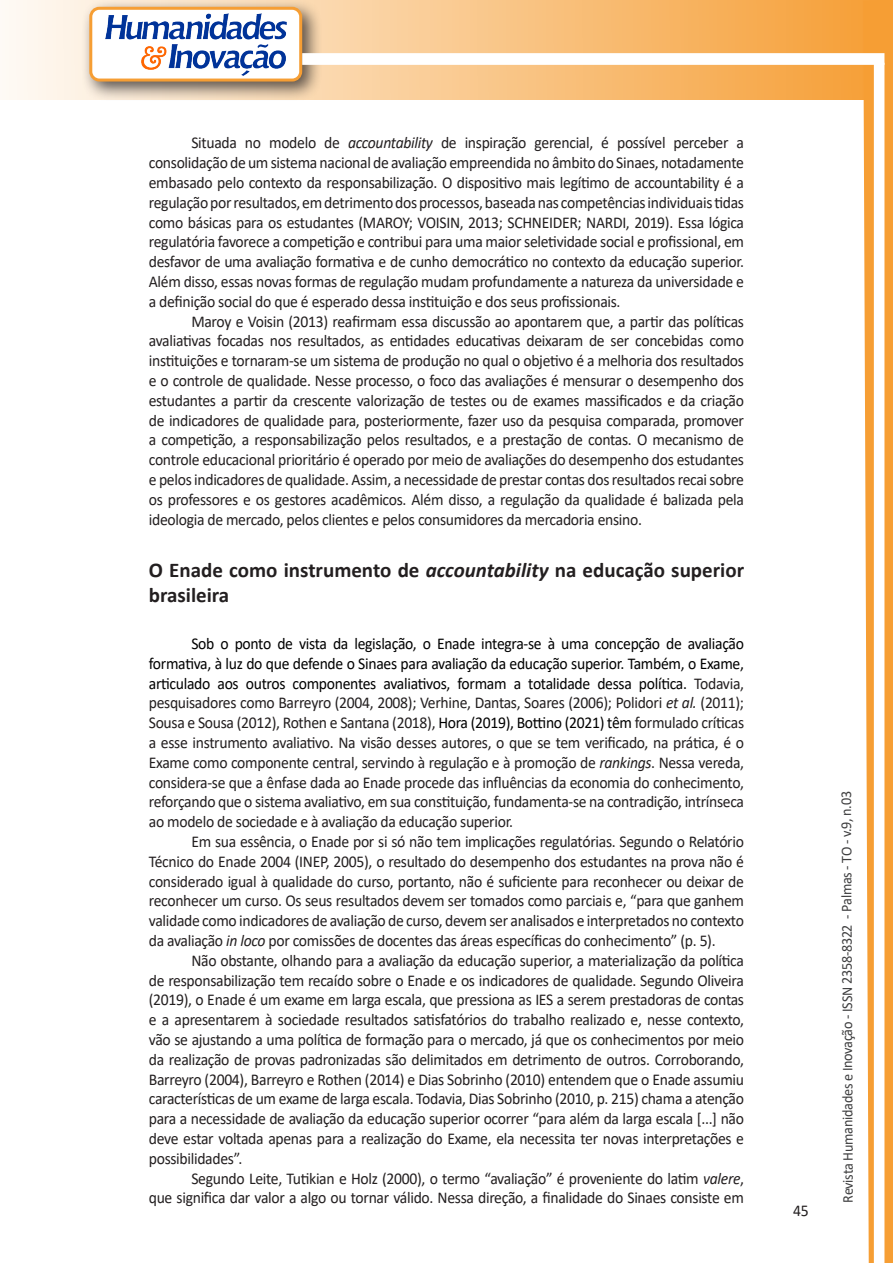
<style>
.page{position:relative;width:893px;height:1263px;background:#fff}
.page>*{position:absolute;margin:0;border:0;box-sizing:border-box;transform-origin:0 0}
.Titulo_2{font:700 21px/25.2px "Calibri";color:#231f20}
.texto{font:16.5px/19.8px "Calibri";letter-spacing:-.02em;color:#231f20;text-align:justify;scale:.95 1}
.t1{font:15px "Calibri";letter-spacing:-.025em;color:#3e3e3f;scale:.95 1}
.s1{font-style:italic}
.s2{color:#000}
</style>
<div class="page">
<svg style="left:5px;top:0;width:858px;height:100px;background:#f9c484"></svg>
<div style="left:81px;top:0;width:241px;height:102px;background:#231f20;opacity:.75"></div>
<div style="left:91px;top:8px;width:210px;height:72px;background:#fff;border-radius:9px"></div>
<div style="left:89px;top:7px;width:213px;height:75px;border:3px solid #f69e34;border-radius:9px"></div>
<div style="left:302px;top:53px;width:582px;height:12px;background:#fff;border:2px solid #fff"></div>
<svg style="left:863px;top:0;width:30px;height:1263px"></svg>
<img style="left:105px;top:13px;width:181px;height:62px">
<p class="texto" style="left:149px;top:133px;width:628px;text-indent:43px">Situada no modelo de <span class="s1">accountability</span> de inspiração gerencial, é possível perceber a consolidação de um sistema nacional de avaliação empreendida no âmbito do Sinaes, notadamente embasado pelo contexto da responsabilização. O dispositivo mais legítimo de accountability é a regulação por resultados, em detrimento dos processos, baseada nas competências individuais tidas como básicas para os estudantes (MAROY; VOISIN, 2013; SCHNEIDER; NARDI, 2019). Essa lógica regulatória favorece a competição e contribui para uma maior seletividade social e profissional, em desfavor de uma avaliação formativa e de cunho democrático no contexto da educação superior.<br>Além disso, essas novas formas de regulação mudam profundamente a natureza da universidade e a definição social do que é esperado dessa instituição e dos seus profissionais.</p>
<p class="texto" style="left:149px;top:311px;width:628px;text-indent:43px">Maroy e Voisin (2013) reafirmam essa discussão ao apontarem que, a partir das políticas avaliativas focadas nos resultados, as entidades educativas deixaram de ser concebidas como instituições e tornaram-se um sistema de produção no qual o objetivo é a melhoria dos resultados e o controle de qualidade. Nesse processo, o foco das avaliações é mensurar o desempenho dos estudantes a partir da crescente valorização de testes ou de exames massificados e da criação de indicadores de qualidade para, posteriormente, fazer uso da pesquisa comparada, promover a competição, a responsabilização pelos resultados, e a prestação de contas. O mecanismo de controle educacional prioritário é operado por meio de avaliações do desempenho dos estudantes e pelos indicadores de qualidade. Assim, a necessidade de prestar contas dos resultados recai sobre os professores e os gestores acadêmicos. Além disso, a regulação da qualidade é balizada pela ideologia de mercado, pelos clientes e pelos consumidores da mercadoria ensino.</p>
<p class="Titulo_2" style="left:149px;top:557px;width:597px">O Enade como instrumento de <span class="s1">accountability</span> na educação superior brasileira</p>
<p class="texto" style="left:149px;top:633px;width:628px;text-indent:43px"><span class="s2">Sob o ponto de vista da legislação, o Enade integra-se à uma concepção de avaliação formativa, à luz do que defende o Sinaes para avaliação da educação superior. Também, o Exame, articulado aos outros componentes avaliativos, formam a totalidade dessa política.</span> Todavia, pesquisadores como Barreyro (2004, 2008); Verhine, Dantas, Soares (2006); Polidori <span class="s1">et al.</span> (2011); Sousa e Sousa (2012), Rothen e Santana (2018), <span class="s2">Hora (2019), Bottino (2021) têm</span> formulado críticas a esse instrumento avaliativo. Na visão desses autores, o que se tem verificado, na prática, é o Exame como componente central, servindo à regulação e à promoção de <span class="s1">rankings</span>. Nessa vereda, considera-se que a ênfase dada ao Enade procede das influências da economia do conhecimento, reforçando que o sistema avaliativo, em sua constituição, fundamenta-se na contradição, intrínseca ao modelo de sociedade e à avaliação da educação superior.</p>
<p class="texto" style="left:149px;top:831px;width:628px;text-indent:43px">Em sua essência, o Enade por si só não tem implicações regulatórias. Segundo o Relatório Técnico do Enade 2004 (INEP, 2005), o resultado do desempenho dos estudantes na prova não é considerado igual à qualidade do curso, portanto, não é suficiente para reconhecer ou deixar de reconhecer um curso. Os seus resultados devem ser tomados como parciais e, “para que ganhem validade como indicadores de avaliação de curso, devem ser analisados e interpretados no contexto da avaliação <span class="s1">in loco</span> por comissões de docentes das áreas específicas do conhecimento” (p. 5).</p>
<p class="texto" style="left:149px;top:950px;width:628px;text-indent:43px">Não obstante, olhando para a avaliação da educação superior, a materialização da política de responsabilização tem recaído sobre o Enade e os indicadores de qualidade. Segundo Oliveira (2019), o Enade é um exame em larga escala, que pressiona as IES a serem prestadoras de contas e a apresentarem à sociedade resultados satisfatórios do trabalho realizado e, nesse contexto, vão se ajustando a uma política de formação para o mercado, já que os conhecimentos por meio da realização de provas padronizadas são delimitados em detrimento de outros. Corroborando, Barreyro (2004), Barreyro e Rothen (2014) e Dias Sobrinho (2010) entendem que o Enade assumiu características de um exame de larga escala. Todavia, Dias Sobrinho (2010, p. 215) chama a atenção para a necessidade de avaliação da educação superior ocorrer “para além da larga escala [...] não deve estar voltada apenas para a realização do Exame, ela necessita ter novas interpretações e possibilidades”.</p>
<p class="texto" style="left:149px;top:1168px;width:628px;text-align:right">Segundo Leite, Tutikian e Holz (2000), o termo “avaliação” é proveniente do latim <span class="s1">valere</span>,<br>que significa dar valor a algo ou tornar válido. Nessa direção, a finalidade do Sinaes consiste em</p>
<p class="texto" style="left:793px;top:1200px;width:18px">45</p>
<p class="t1" style="left:837px;top:1203px;width:435px;rotate:-90deg">Revista Humanidades e Inovação - ISSN 2358-8322 - Palmas - TO - v.9, n.03</p>
</div>
